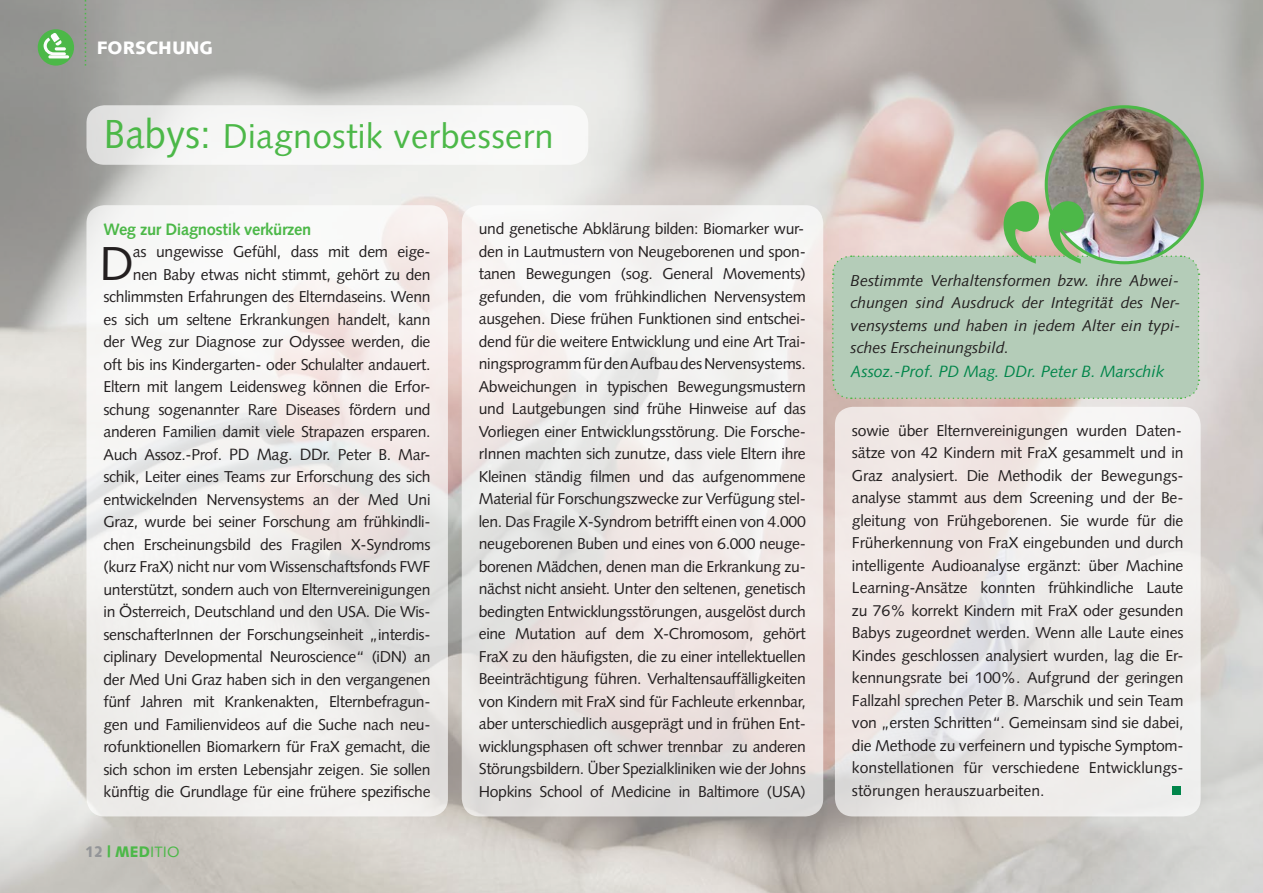
<style>
.page{position:relative;width:1263px;height:893px;background:#fff}
.page>*{position:absolute;margin:0;border:0;box-sizing:border-box;transform-origin:0 0}
.t1{font:47.55px "Syntax LT Std";color:#231f20}
.t2{font:34.5px "Syntax LT Std";letter-spacing:.01em;color:#4cb848}
.kopf_links{font:900 18px "Syntax LT Std";letter-spacing:.005em;color:#fff}
.t3{font:700 16.5px "Syntax LT Std";letter-spacing:-.02em;color:#4cb848}
.t4{font:italic 16.35px "Syntax LT Std";color:#00854a}
.t5{font:15.75px/22.5px "Syntax LT Std";letter-spacing:-.02em;color:#231f20;text-align:justify}
.t6{font:italic 15.75px/22.5px "Syntax LT Std";color:#231f20;text-align:justify}
.fußzeile_links{font:15px "Syntax LT Std";color:#4cb848}
.s1{font-size:40.5px}
.s2{font-size:16.35px}
.s3{font-weight:900;font-size:15.3px;color:#939598}
.s4{font-weight:900;font-size:15.3px}
</style>
<div class="page">
<img style="left:0;top:0;width:1263px;height:893px">
<svg style="left:86px;top:205px;width:362px;height:611px;fill:#f3f1ef"></svg>
<div style="left:462px;top:205px;width:361px;height:611px;background:linear-gradient(to bottom,#f7f6f5,#e4dcda);border-radius:18px"></div>
<svg style="left:835px;top:407px;width:365px;height:409px;fill:#efeae8"></svg>
<div style="left:1172px;top:787px;width:9px;height:8px;background:#00854a"></div>
<div style="left:86px;top:105px;width:502px;height:60px;background:linear-gradient(to right,#ebebea,#fdfdfd);border-radius:18px"></div>
<img style="left:1046px;top:107px;width:156px;height:156px;border-radius:76px">
<svg style="left:831px;top:201px;width:369px;height:199px;background:#b8c6b3"></svg>
<div style="left:38px;top:29px;width:36px;height:37px;background:#4cb848;border-radius:50%"></div>
<svg style="left:85px;top:0;width:1px;height:66px"></svg>
<svg style="left:43px;top:33px;width:23px;height:22px"></svg>
<svg style="left:55px;top:47px;width:11px;height:4px"></svg>
<hr style="left:48px;top:55px;width:21px;height:3px;background:#fcfcfc;border-radius:2px">
<p class="kopf_links" style="left:97px;top:37px;width:118px">FORSCHUNG</p>
<p class="t2" style="left:104px;top:115px;width:451px"><span class="s1">Babys:</span> Diagnostik verbessern</p>
<p class="t3" style="left:103px;top:219px;width:209px">Weg zur Diagnostik verkürzen</p>
<p class="t1" style="left:99px;top:235px;width:36px">D</p>
<p class="t5" style="left:103px;top:240px;width:329px;text-align:right">as ungewisse Gefühl, dass mit dem eige-<br>nen Baby etwas nicht stimmt, gehört zu den schlimmsten Erfahrungen des Elterndaseins. Wenn es sich um seltene Erkrankungen handelt, kann der Weg zur Diagnose zur Odyssee werden, die oft bis ins Kindergarten- oder Schulalter andauert.<br>Eltern mit langem Leidensweg können die Erfor&shy;schung sogenannter Rare Diseases fördern und anderen Familien damit viele Strapazen ersparen.<br>Auch Assoz.-Prof. <span class="s2">PD Mag. DDr.</span> Peter B. Mar&shy;schik, Leiter eines Teams zur Erforschung des sich entwickelnden Nervensystems an der Med Uni Graz, wurde bei seiner Forschung am frühkindli&shy;chen Erscheinungsbild des Fragilen X-Syndroms (kurz FraX) nicht nur vom Wissenschaftsfonds FWF unterstützt, sondern auch von Elternvereinigungen in Österreich, Deutschland und den USA. Die Wis&shy;senschafterInnen der Forschungseinheit „interdis&shy;ciplinary Developmental Neuroscience“ (iDN) an der Med Uni Graz haben sich in den vergangenen fünf Jahren mit Krankenakten, Elternbefragun&shy;gen und Familienvideos auf die Suche nach neu&shy;rofunktionellen Biomarkern für FraX gemacht, die sich schon im ersten Lebensjahr zeigen. Sie sollen künftig die Grundlage für eine frühere spezifische</p>
<p class="fußzeile_links" style="left:85px;top:843px;width:96px"><span class="s3">12</span> <span class="s4">|</span> <span class="s4">MED</span>ITIO</p>
<p class="t5" style="left:479px;top:217px;width:329px">und genetische Abklärung bilden: Biomarker wur&shy;den in Lautmustern von Neugeborenen und spon&shy;tanen Bewegungen (sog. General Movements) gefunden, die vom frühkindlichen Nervensystem ausgehen. Diese frühen Funktionen sind entschei&shy;dend für die weitere Entwicklung und eine Art Trai&shy;ningsprogramm für den Aufbau des Nervensystems.<br>Abweichungen in typischen Bewegungsmustern und Lautgebungen sind frühe Hinweise auf das Vorliegen einer Entwicklungsstörung. Die Forsche&shy;rInnen machten sich zunutze, dass viele Eltern ihre Kleinen ständig filmen und das aufgenommene Material für Forschungszwecke zur Verfügung stel&shy;len. Das Fragile X-Syndrom betrifft einen von 4.000 neugeborenen Buben und eines von 6.000 neuge&shy;borenen Mädchen, denen man die Erkrankung zu&shy;nächst nicht ansieht. Unter den seltenen, genetisch bedingten Entwicklungsstörungen, ausgelöst durch eine Mutation auf dem X-Chromosom, gehört FraX zu den häufigsten, die zu einer intellektuellen Beeinträchtigung führen. Verhaltensauffälligkeiten von Kindern mit FraX sind für Fachleute erkennbar, aber unterschiedlich ausgeprägt und in frühen Ent&shy;wicklungsphasen oft schwer trennbar zu anderen Störungsbildern. Über Spezialkliniken wie der Johns Hopkins School of Medicine in Baltimore (USA)</p>
<p class="t6" style="left:850px;top:269px;width:331px">Bestimmte Verhaltensformen bzw. ihre Abwei&shy;chungen sind Ausdruck der Integrität des Ner&shy;vensystems und haben in jedem Alter ein typi&shy;sches Erscheinungsbild.</p>
<p class="t4" style="left:850px;top:362px;width:315px">Assoz.-Prof. PD Mag. DDr. Peter B. Marschik</p>
<p class="t5" style="left:852px;top:419px;width:333px">sowie über Elternvereinigungen wurden Daten&shy;sätze von 42 Kindern mit FraX gesammelt und in Graz analysiert. Die Methodik der Bewegungs&shy;analyse stammt aus dem Screening und der Be&shy;gleitung von Frühgeborenen. Sie wurde für die Früherkennung von FraX eingebunden und durch intelligente Audioanalyse ergänzt: über Machine Learning-Ansätze konnten frühkindliche Laute zu 76% korrekt Kindern mit FraX oder gesunden Babys zugeordnet werden. Wenn alle Laute eines Kindes geschlossen analysiert wurden, lag die Er&shy;kennungsrate bei 100%. Aufgrund der geringen Fallzahl sprechen Peter B. Marschik und sein Team von „ersten Schritten“. Gemeinsam sind sie dabei, die Methode zu verfeinern und typische Symptom&shy;konstellationen für verschiedene Entwicklungs&shy;störungen herauszuarbeiten.</p>
</div>
